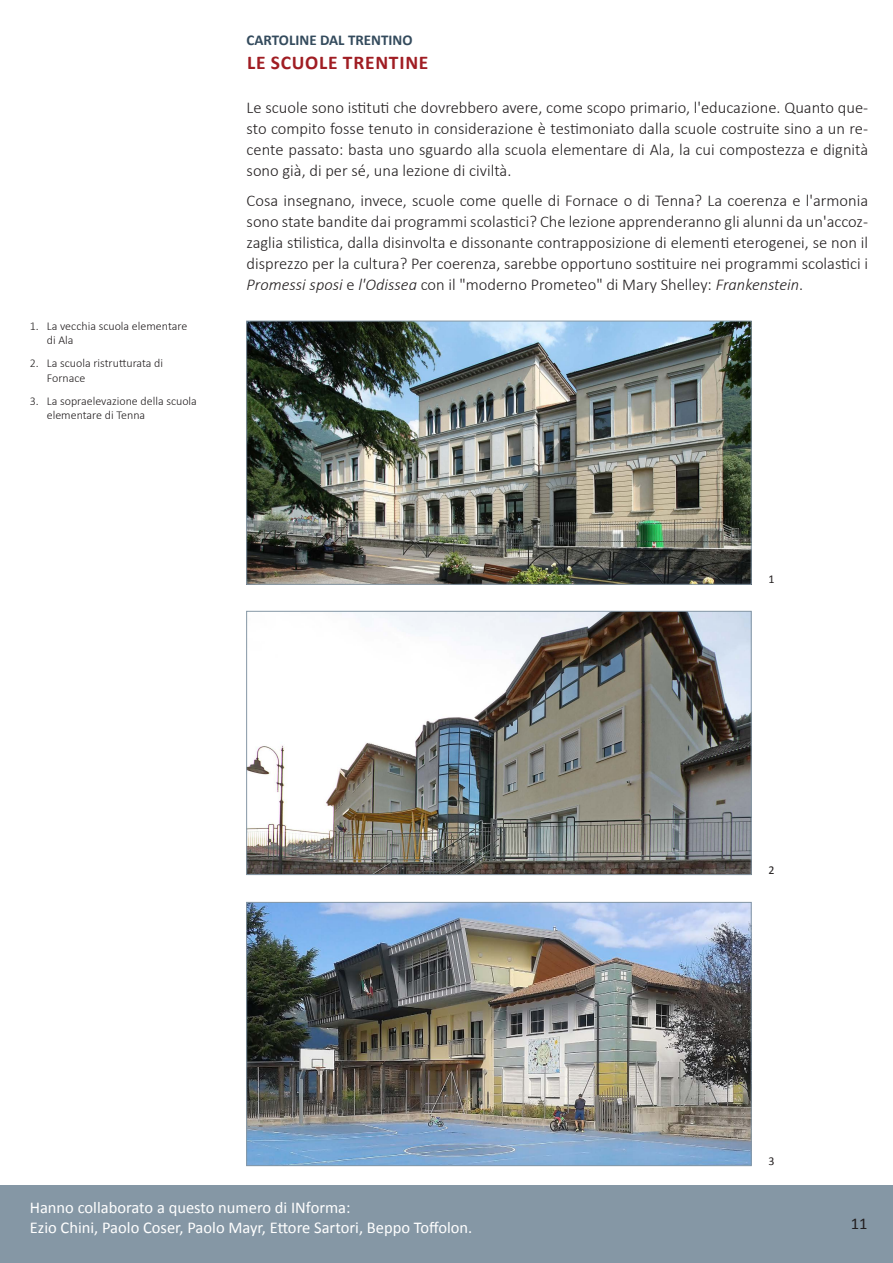
<style>
.page{position:relative;width:893px;height:1263px;background:#fff}
.page>*{position:absolute;margin:0;border:0;box-sizing:border-box;transform-origin:0 0}
.t1{font:700 19.5px "Calibri";letter-spacing:.04em;color:#a01d23}
.testo{font:300 16.5px/21px "Calibri";color:#231f20;text-align:justify}
.t2{font:16.5px "Calibri";color:#fff}
.t3{font:16.5px "Calibri";color:#231f20}
.t4{font:700 15px "Calibri";color:#344b5d}
.t5{font:300 12px/14.4px "Calibri";color:#231f20}
.t6{font:12px "Calibri";color:#231f20}
.s1{font-style:italic}
</style>
<div class="page">
<div style="left:0;top:1185px;width:893px;height:78px;background:#8597a5"></div>
<img style="left:248px;top:323px;width:501px;height:259px">
<div style="left:246px;top:321px;width:505px;height:263px;border:1px solid #8597a5"></div>
<img style="left:248px;top:613px;width:501px;height:260px">
<div style="left:246px;top:611px;width:505px;height:264px;border:1px solid #8597a5"></div>
<img style="left:248px;top:904px;width:501px;height:260px">
<div style="left:246px;top:902px;width:505px;height:264px;border:1px solid #8597a5"></div>
<p class="t5" style="left:47px;top:318px;width:142px;text-indent:-17px">1. La vecchia scuola elementare di Ala</p>
<p class="t5" style="left:47px;top:356px;width:118px;text-indent:-17px">2. La scuola ristrutturata di<br>Fornace</p>
<p class="t5" style="left:47px;top:393px;width:152px;text-indent:-17px">3. La sopraelevazione della scuola elementare di Tenna</p>
<p class="t4" style="left:247px;top:31px;width:167px">CARTOLINE DAL TRENTINO</p>
<p class="t1" style="left:247px;top:50px;width:183px">LE SCUOLE TRENTINE</p>
<p class="testo" style="left:247px;top:96px;width:623px">Le scuole sono istituti che dovrebbero avere, come scopo primario, l'educazione. Quanto que&shy;sto compito fosse tenuto in considerazione è testimoniato dalla scuole costruite sino a un re&shy;cente passato: basta uno sguardo alla scuola elementare di Ala, la cui compostezza e dignità sono già, di per sé, una lezione di civiltà.</p>
<p class="testo" style="left:247px;top:189px;width:623px">Cosa insegnano, invece, scuole come quelle di Fornace o di Tenna? La coerenza e l'armonia sono state bandite dai programmi scolastici? Che lezione apprenderanno gli alunni da un'accoz&shy;zaglia stilistica, dalla disinvolta e dissonante contrapposizione di elementi eterogenei, se non il disprezzo per la cultura? Per coerenza, sarebbe opportuno sostituire nei programmi scolastici i <span class="s1">Promessi sposi</span> e <span class="s1">l'Odissea</span> con il "moderno Prometeo" di Mary Shelley: <span class="s1">Frankenstein</span>.</p>
<p class="t6" style="left:768px;top:571px;width:8px">1</p>
<p class="t6" style="left:768px;top:862px;width:8px">2</p>
<p class="t6" style="left:768px;top:1154px;width:8px">3</p>
<p class="t2" style="left:30px;top:1197px;width:322px">Hanno collaborato a questo numero di INforma:</p>
<p class="t2" style="left:30px;top:1217px;width:444px">Ezio Chini, Paolo Coser, Paolo Mayr, Ettore Sartori, Beppo Toffolon.</p>
<p class="t3" style="left:851px;top:1213px;width:18px">11</p>
</div>
